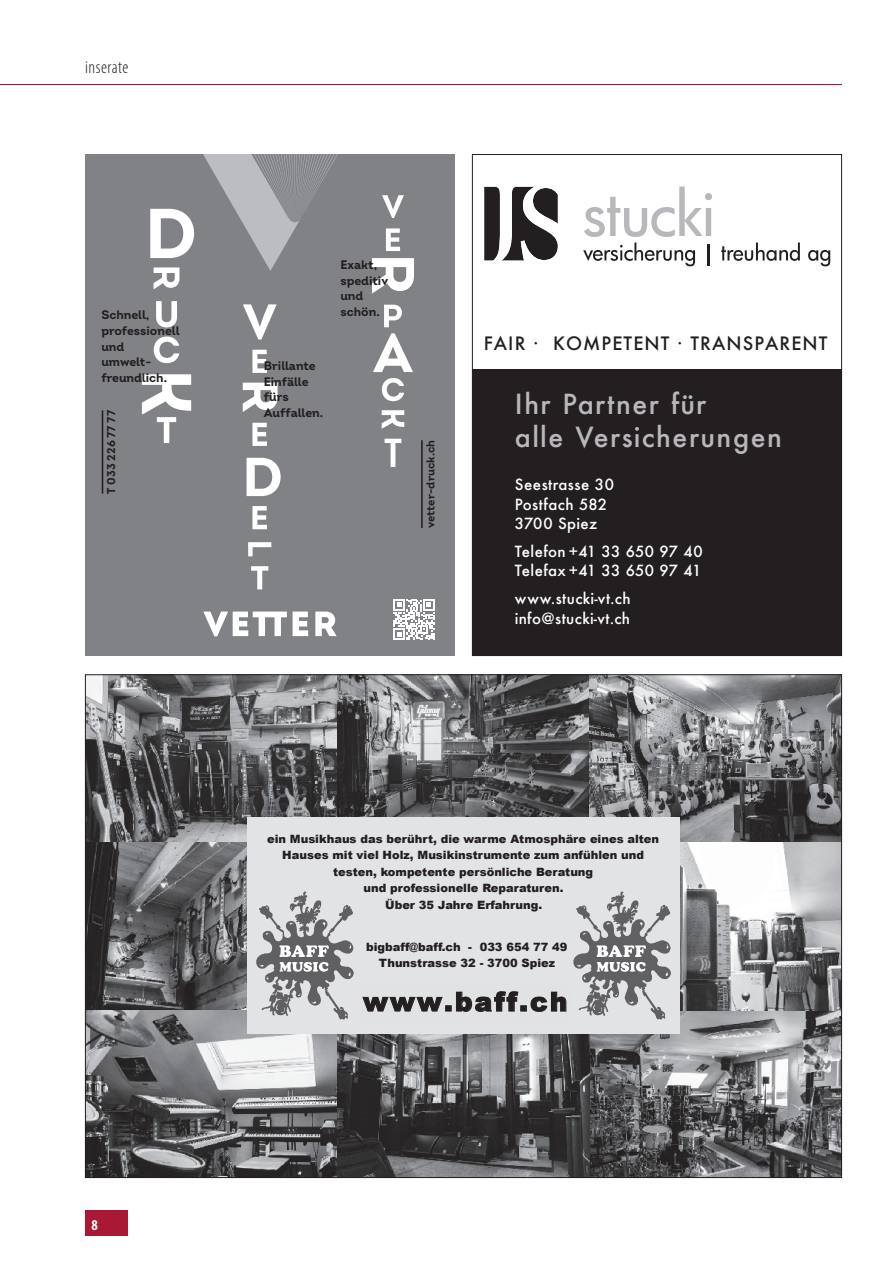
<style>
.page{position:relative;width:893px;height:1263px;background:#fff}
.page>*{position:absolute;margin:0;border:0;box-sizing:border-box;transform-origin:0 0}
.t1{font:500 27px/32.4px "Futura";letter-spacing:.055em;color:#b7b8bb}
.t2{font:900 26.4px "Arial";letter-spacing:.085em;color:#231f20}
.t3{font:500 18px "Futura";letter-spacing:.06em;color:#231f20}
.t4{font:300 condensed 18px "Myriad Pro";letter-spacing:.03em;color:#231f20}
.t5{font:500 15px/19.5px "Futura";letter-spacing:.025em;color:#fff}
.t6{font:700 condensed 15px "Myriad Pro";color:#fff}
.t7{font:700 12.45px/15.6px "Intro";color:#231f20}
.t8{font:900 11.4px/16.5px "Arial";color:#231f20;text-align:center}
.t9{font:700 11.4px "Intro";color:#231f20}
</style>
<div class="page">
<div style="left:85px;top:1210px;width:43px;height:26px;background:#a91935"></div>
<hr style="left:0;top:84px;width:842px;height:1px;background:#a91935">
<div style="left:472px;top:369px;width:370px;height:286px;background:#231f20"></div>
<svg style="left:584px;top:187px;width:128px;height:50px"></svg>
<svg style="left:583px;top:243px;width:112px;height:23px"></svg>
<hr style="left:707px;top:244px;width:2px;height:22px;background:#231f20">
<svg style="left:721px;top:243px;width:79px;height:18px"></svg>
<svg style="left:808px;top:250px;width:22px;height:16px"></svg>
<svg style="left:484px;top:187px;width:74px;height:74px"></svg>
<div style="left:85px;top:154px;width:370px;height:502px;background:#808285"></div>
<svg style="left:315px;top:611px;width:22px;height:25px"></svg>
<svg style="left:293px;top:611px;width:15px;height:25px"></svg>
<svg style="left:203px;top:611px;width:84px;height:25px"></svg>
<svg style="left:393px;top:599px;width:42px;height:41px"></svg>
<svg style="left:248px;top:542px;width:23px;height:14px"></svg>
<svg style="left:243px;top:383px;width:35px;height:29px"></svg>
<svg style="left:252px;top:350px;width:15px;height:23px"></svg>
<svg style="left:243px;top:304px;width:33px;height:36px"></svg>
<svg style="left:247px;top:458px;width:34px;height:38px"></svg>
<svg style="left:252px;top:423px;width:15px;height:23px"></svg>
<svg style="left:252px;top:506px;width:15px;height:23px"></svg>
<svg style="left:251px;top:566px;width:17px;height:23px"></svg>
<svg style="left:154px;top:336px;width:25px;height:27px"></svg>
<svg style="left:156px;top:301px;width:21px;height:26px"></svg>
<svg style="left:142px;top:374px;width:49px;height:69px"></svg>
<svg style="left:384px;top:305px;width:18px;height:22px"></svg>
<svg style="left:382px;top:410px;width:22px;height:19px"></svg>
<svg style="left:382px;top:378px;width:22px;height:23px"></svg>
<svg style="left:373px;top:333px;width:40px;height:39px"></svg>
<svg style="left:385px;top:439px;width:16px;height:28px"></svg>
<svg style="left:386px;top:228px;width:14px;height:23px"></svg>
<svg style="left:382px;top:195px;width:22px;height:23px"></svg>
<svg style="left:372px;top:258px;width:42px;height:35px"></svg>
<hr style="left:102px;top:410px;width:1px;height:84px;background:#231f20">
<hr style="left:421px;top:440px;width:2px;height:88px;background:#231f20">
<svg style="left:150px;top:154px;width:188px;height:135px"></svg>
<img style="left:87px;top:676px;width:753px;height:166px">
<img style="left:87px;top:843px;width:250px;height:333px">
<img style="left:589px;top:843px;width:251px;height:333px">
<img style="left:337px;top:1033px;width:252px;height:143px">
<div style="left:247px;top:817px;width:432px;height:216px;background:#e2e3e5"></div>
<svg style="left:573px;top:892px;width:98px;height:127px"></svg>
<svg style="left:256px;top:892px;width:98px;height:127px"></svg>
<img style="left:362px;top:996px;width:205px;height:16px">
<svg style="left:362px;top:997px;width:81px;height:15px"></svg>
<div style="left:445px;top:1005px;width:7px;height:6px;border:1px solid #231f20"></div>
<svg style="left:456px;top:991px;width:63px;height:21px"></svg>
<div style="left:520px;top:1005px;width:7px;height:6px;border:1px solid #231f20"></div>
<svg style="left:530px;top:991px;width:36px;height:21px"></svg>
<h3 class="t4" style="left:85px;top:56px;width:45px">inserate</h3>
<p class="t7" style="left:101px;top:307px;width:80px">Schnell, professionell und<br>umwelt&shy;freundlich.</p>
<p class="t9" style="left:104px;top:494px;width:85px;rotate:-90deg">T 033 226 77 77</p>
<h3 class="t6" style="left:91px;top:1216px;width:8px">8</h3>
<p class="t7" style="left:264px;top:358px;width:61px">Brillante<br>Einfälle fürs<br>Auffallen.</p>
<p class="t7" style="left:340px;top:257px;width:49px">Exakt, speditiv und schön.</p>
<p class="t9" style="left:423px;top:528px;width:90px;rotate:-90deg">vetter-druck.ch</p>
<h3 class="t3" style="left:484px;top:331px;width:345px">FAIR · KOMPETENT · TRANSPARENT</h3>
<h1 class="t1" style="left:515px;top:388px;width:269px">Ihr Partner für<br>alle Versicherungen</h1>
<h3 class="t5" style="left:515px;top:474px;width:101px">Seestrasse 30<br>Postfach 582<br>3700 Spiez</h3>
<h3 class="t5" style="left:515px;top:541px;width:189px">Telefon +41 33 650 97 40<br>Telefax +41 33 650 97 41</h3>
<h3 class="t5" style="left:515px;top:589px;width:117px">www.stucki-vt.ch info@stucki-vt.ch</h3>
<p class="t8" style="left:267px;top:831px;width:394px">ein Musikhaus das berührt, die warme Atmosphäre eines alten Hauses mit viel Holz, Musikinstrumente zum anfühlen und testen, kompetente persönliche Beratung<br>und professionelle Reparaturen.<br>Über 35 Jahre Erfahrung.</p>
<p class="t8" style="left:366px;top:939px;width:203px">bigbaff@baff.ch - 033 654 77 49<br>Thunstrasse 32 - 3700 Spiez</p>
<h2 class="t2" style="left:363px;top:987px;width:206px">www.baff.ch</h2>
</div>
